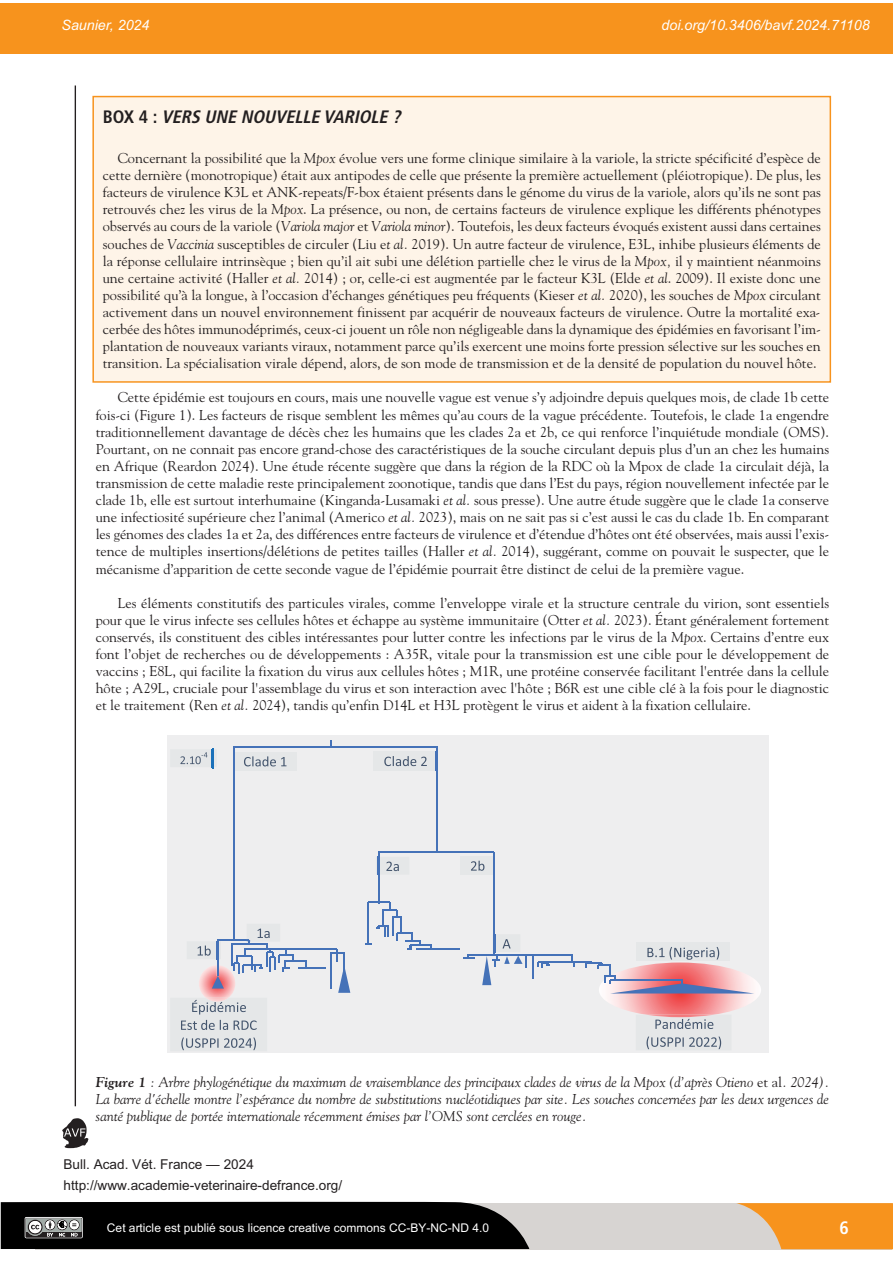
<style>
.page{position:relative;width:893px;height:1263px;background:#fff}
.page>*{position:absolute;margin:0;border:0;box-sizing:border-box;transform-origin:0 0}
.t1{font:italic 700 condensed 18px "Frutiger";color:#231f20}
.t2{font:700 condensed 18px "Frutiger";color:#fff}
.t3{font:14.25px/17.1px "Goudy";color:#231f20;text-align:justify}
.t4{font:italic 14.25px/17.1px "Goudy";color:#231f20;text-align:justify}
.t5{font:italic 14.25px "Arial";color:#fff}
.t6{font:13.65px/21px "Arial";color:#231f20}
.t7{font:12px "Arial";color:#fff}
.s1{font-style:normal}
.s2{font-style:italic}
.s3{font-weight:700}
</style>
<div class="page">
<div style="left:35px;top:1202px;width:856px;height:47px;background:#d7d4d2"></div>
<svg style="left:736px;top:1203px;width:157px;height:46px"></svg>
<svg style="left:62px;top:1118px;width:26px;height:30px"></svg>
<div style="left:0;top:3px;width:893px;height:51px;background:#f7931d"></div>
<hr style="left:75px;top:85px;width:1px;height:1021px;background:#231f20">
<svg style="left:1px;top:1201px;width:528px;height:48px;background:#131313"></svg>
<div style="left:167px;top:735px;width:601px;height:317px;background:#eeeeef"></div>
<hr style="left:244px;top:948px;width:93px;height:2px;background:#4572b8">
<hr style="left:233px;top:747px;width:2px;height:193px;background:#4572b8">
<hr style="left:435px;top:747px;width:2px;height:105px;background:#4572b8">
<hr style="left:233px;top:746px;width:203px;height:2px;background:#4572b8">
<hr style="left:378px;top:852px;width:2px;height:51px;background:#4572b8">
<hr style="left:378px;top:851px;width:116px;height:2px;background:#4572b8">
<hr style="left:493px;top:852px;width:2px;height:104px;background:#4572b8">
<svg style="left:330px;top:740px;width:2px;height:6px"></svg>
<hr style="left:467px;top:954px;width:105px;height:2px;background:#4572b8">
<hr style="left:538px;top:961px;width:53px;height:2px;background:#4572b8">
<hr style="left:368px;top:901px;width:22px;height:2px;background:#4572b8">
<hr style="left:416px;top:948px;width:44px;height:2px;background:#4572b8">
<hr style="left:330px;top:952px;width:2px;height:37px;background:#4572b8">
<hr style="left:285px;top:960px;width:21px;height:2px;background:#4572b8">
<hr style="left:299px;top:966px;width:27px;height:2px;background:#4572b8">
<hr style="left:410px;top:944px;width:22px;height:2px;background:#4572b8">
<hr style="left:532px;top:955px;width:2px;height:24px;background:#4572b8">
<svg style="left:332px;top:949px;width:18px;height:44px"></svg>
<svg style="left:571px;top:955px;width:4px;height:11px"></svg>
<svg style="left:463px;top:956px;width:12px;height:3px"></svg>
<img style="left:377px;top:857px;width:22px;height:18px">
<svg style="left:378px;top:857px;width:2px;height:18px"></svg>
<svg style="left:386px;top:861px;width:13px;height:10px"></svg>
<svg style="left:471px;top:861px;width:13px;height:10px"></svg>
<svg style="left:482px;top:934px;width:45px;height:51px"></svg>
<hr style="left:212px;top:749px;width:2px;height:20px;background:#1b71ba">
<svg style="left:646px;top:1036px;width:75px;height:13px"></svg>
<svg style="left:181px;top:1020px;width:76px;height:10px"></svg>
<svg style="left:181px;top:1037px;width:75px;height:13px"></svg>
<svg style="left:180px;top:749px;width:32px;height:18px"></svg>
<svg style="left:192px;top:928px;width:102px;height:86px"></svg>
<svg style="left:365px;top:902px;width:56px;height:48px"></svg>
<svg style="left:585px;top:947px;width:176px;height:82px"></svg>
<svg style="left:537px;top:962px;width:13px;height:6px"></svg>
<img style="left:243px;top:761px;width:44px;height:6px">
<svg style="left:244px;top:756px;width:43px;height:10px"></svg>
<img style="left:387px;top:766px;width:40px;height:1px">
<svg style="left:384px;top:756px;width:43px;height:10px"></svg>
<div style="left:94px;top:97px;width:736px;height:284px;background:#fef4e8"></div>
<div style="left:92px;top:96px;width:739px;height:287px;border:2px solid #f7931d"></div>
<p class="t5" style="left:62px;top:17px;width:89px">Saunier, 2024</p>
<p class="t5" style="left:662px;top:17px;width:210px">doi.org/10.3406/bavf.2024.71108</p>
<p class="t1" style="left:103px;top:109px;width:303px"><span class="s1">B O X 4 :</span> VERS UNE NOUVELLE VARIOLE ?</p>
<p class="t3" style="left:103px;top:150px;width:720px;text-indent:15px">Concernant la possibilité que la <span class="s2">Mpox</span> évolue vers une forme clinique similaire à la variole, la stricte spécificité d’espèce de cette dernière (monotropique) était aux antipodes de celle que présente la première actuellement (pléiotropique). De plus, les facteurs de virulence K3L et ANK-repeats/F-box étaient présents dans le génome du virus de la variole, alors qu’ils ne sont pas retrouvés chez les virus de la <span class="s2">Mpox</span>. La présence, ou non, de certains facteurs de virulence explique les différents phénotypes observés au cours de la variole (<span class="s2">Variola major</span> et <span class="s2">Variola minor</span>). Toutefois, les deux facteurs évoqués existent aussi dans certaines souches de <span class="s2">Vaccinia</span> susceptibles de circuler (Liu e<span class="s2">t al.</span> 2019). Un autre facteur de virulence, E3L, inhibe plusieurs éléments de la réponse cellulaire intrinsèque ; bien qu’il ait subi une délétion partielle chez le virus de la <span class="s2">Mpox,</span> il y maintient néanmoins une certaine activité (Haller <span class="s2">et al.</span> 2014) ; or, celle-ci est augmentée par le facteur K3L (Elde <span class="s2">et al</span>. 2009). Il existe donc une possibilité qu’à la longue, à l’occasion d’échanges génétiques peu fréquents (Kieser <span class="s2">et al.</span> 2020), les souches de <span class="s2">Mpox</span> circulant activement dans un nouvel environnement finissent par acquérir de nouveaux facteurs de virulence. Outre la mortalité exa&shy;cerbée des hôtes immunodéprimés, ceux-ci jouent un rôle non négligeable dans la dynamique des épidémies en favorisant l’im&shy;plantation de nouveaux variants viraux, notamment parce qu’ils exercent une moins forte pression sélective sur les souches en transition. La spécialisation virale dépend, alors, de son mode de transmission et de la densité de population du nouvel hôte.</p>
<p class="t3" style="left:96px;top:389px;width:735px;text-indent:22px">Cette épidémie est toujours en cours, mais une nouvelle vague est venue s’y adjoindre depuis quelques mois, de clade 1b cette fois-ci (Figure 1). Les facteurs de risque semblent les mêmes qu’au cours de la vague précédente. Toutefois, le clade 1a engendre traditionnellement davantage de décès chez les humains que les clades 2a et 2b, ce qui renforce l’inquiétude mondiale (OMS).<br>Pourtant, on ne connait pas encore grand-chose des caractéristiques de la souche circulant depuis plus d’un an chez les humains en Afrique (Reardon 2024). Une étude récente suggère que dans la région de la RDC où la Mpox de clade 1a circulait déjà, la transmission de cette maladie reste principalement zoonotique, tandis que dans l’Est du pays, région nouvellement infectée par le clade 1b, elle est surtout interhumaine (Kinganda-Lusamaki <span class="s2">et al.</span> sous presse). Une autre étude suggère que le clade 1a conserve une infectiosité supérieure chez l’animal (Americo <span class="s2">et al.</span> 2023), mais on ne sait pas si c’est aussi le cas du clade 1b. En comparant les génomes des clades 1a et 2a, des différences entre facteurs de virulence et d’étendue d’hôtes ont été observées, mais aussi l’exis&shy;tence de multiples insertions/délétions de petites tailles (Haller <span class="s2">et al.</span> 2014), suggérant, comme on pouvait le suspecter, que le mécanisme d’apparition de cette seconde vague de l’épidémie pourrait être distinct de celui de la première vague.</p>
<p class="t3" style="left:96px;top:594px;width:735px;text-indent:22px">Les éléments constitutifs des particules virales, comme l’enveloppe virale et la structure centrale du virion, sont essentiels pour que le virus infecte ses cellules hôtes et échappe au système immunitaire (Otter <span class="s2">et al.</span> 2023). Étant généralement fortement conservés, ils constituent des cibles intéressantes pour lutter contre les infections par le virus de la <span class="s2">Mpox</span>. Certains d’entre eux font l’objet de recherches ou de développements : A35R, vitale pour la transmission est une cible pour le développement de vaccins ; E8L, qui facilite la fixation du virus aux cellules hôtes ; M1R, une protéine conservée facilitant l'entrée dans la cellule hôte ; A29L, cruciale pour l'assemblage du virus et son interaction avec l'hôte ; B6R est une cible clé à la fois pour le diagnostic et le traitement (Ren <span class="s2">et al.</span> 2024), tandis qu’enfin D14L et H3L protègent le virus et aident à la fixation cellulaire.</p>
<p class="t4" style="left:96px;top:1073px;width:735px"><span class="s3">Figure 1</span> : Arbre phylogénétique du maximum de vraisemblance des principaux clades de virus de la Mpox (d’après Otieno <span class="s1">et al</span>. 2024).<br>La barre d'échelle montre l’espérance du nombre de substitutions nucléotidiques par site. Les souches concernées par les deux urgences de santé publique de portée internationale récemment émises par l’OMS sont cerclées en rouge.</p>
<p class="t6" style="left:64px;top:1153px;width:280px">Bull. Acad. Vét. France — 2024 http://www.academie-veterinaire-defrance.org/</p>
<p class="t7" style="left:107px;top:1220px;width:384px">Cet article est publié sous licence creative commons CC-BY-NC-ND 4.0</p>
<p class="t2" style="left:840px;top:1220px;width:11px">6</p>
</div>
